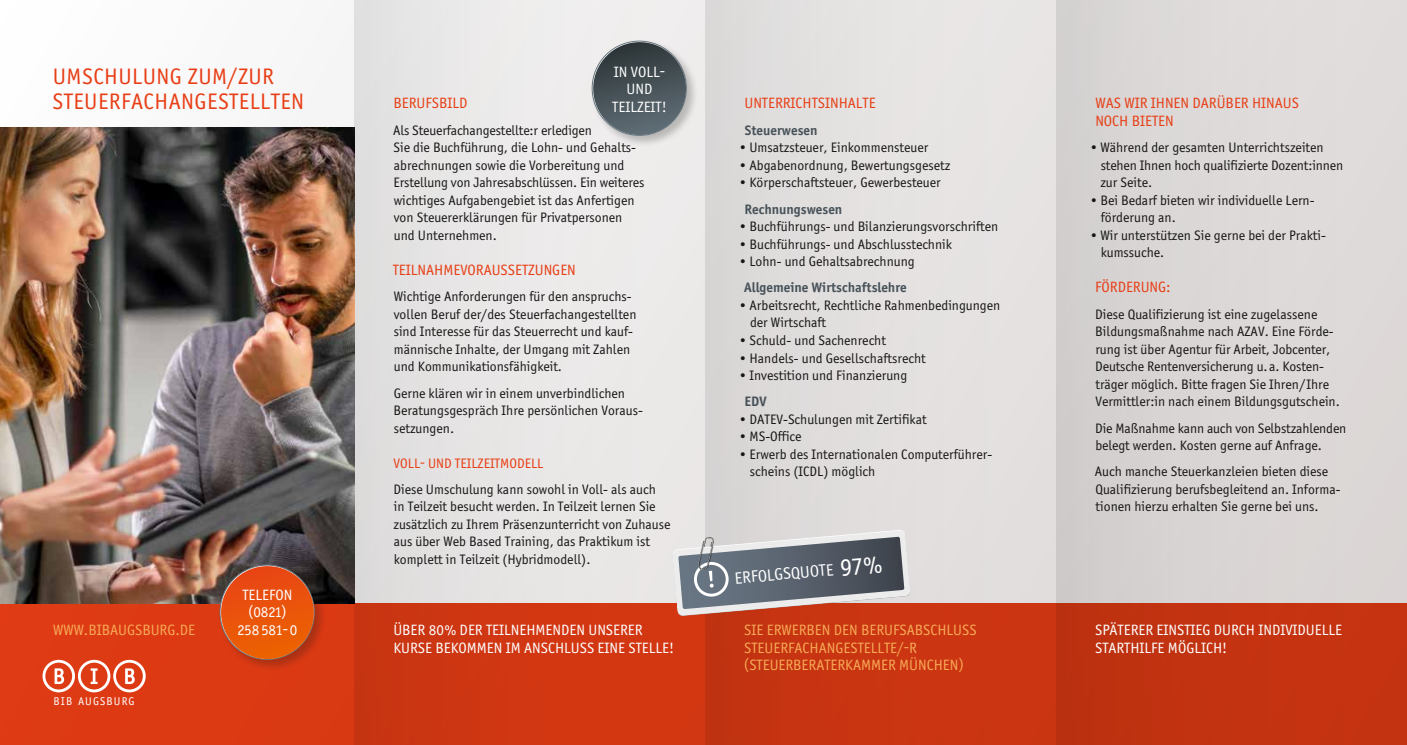
<style>
.page{position:relative;width:1407px;height:745px;background:#fff}
.page>*{position:absolute;margin:0;border:0;box-sizing:border-box;transform-origin:0 0}
.t1{font:22.5px/25px "Officina Sans ITC Pro";letter-spacing:.02em;color:#e83e15}
.t2{font:16.62px "Officina Sans";color:#fff}
.t3{font:15px/17.5px "Officina Sans ITC Pro";color:#fff}
.t4{font:15px/17.5px "Officina Sans ITC Pro";color:#f7aa57}
.t5{font:15px/17.5px "Officina Sans ITC Pro";color:#e83e15}
.t6{font:13.75px/17.5px "Officina Sans ITC Pro";color:#181716}
.t7{font:700 13.75px "Officina Sans ITC Pro";color:#475259}
.t8{font:13.75px "Officina Sans ITC Pro";color:#e83e15}
.t9{font:11.25px "Officina Sans";letter-spacing:.1em;color:#fff}
.s1{font-size:24.88px}
</style>
<div class="page">
<div style="left:0;top:0;width:1407px;height:744px;background:#fafafa"></div>
<div style="left:705px;top:0;width:351px;height:744px;background:#e3e0df"></div>
<div style="left:354px;top:0;width:351px;height:744px;background:#eae7e7"></div>
<div style="left:1056px;top:0;width:351px;height:744px;background:#dbd7d6"></div>
<div style="left:0;top:602px;width:1407px;height:142px;background:linear-gradient(to right,#dc3a13,#be3110)"></div>
<div style="left:590px;top:39px;width:108px;height:108px;background:#181716;opacity:.25"></div>
<div style="left:593px;top:42px;width:93px;height:93px;background:linear-gradient(to bottom,#2f3739,#606e76);border-radius:46px"></div>
<img style="left:0;top:128px;width:354px;height:474px">
<svg style="left:43px;top:659px;width:103px;height:33px"></svg>
<div style="left:218px;top:562px;width:108px;height:109px;background:#181716;opacity:.25"></div>
<div style="left:221px;top:565px;width:93px;height:93px;background:linear-gradient(to bottom,#e54b20,#ed6000);border-radius:46px"></div>
<svg style="left:672px;top:529px;width:238px;height:87px"></svg>
<h1 class="t1" style="left:53px;top:63px;width:253px">UMSCHULUNG ZUM/ZUR<br>STEUERFACHANGESTELLTEN</h1>
<p class="t4" style="left:53px;top:621px;width:143px">WWW.BIBAUGSBURG.DE</p>
<p class="t9" style="left:54px;top:694px;width:83px">BIB AUGSBURG</p>
<p class="t3" style="left:237px;top:585px;width:62px;text-align:center">TELEFON (0821)<br>258 581-0</p>
<p class="t3" style="left:612px;top:63px;width:56px;text-align:center">IN VOLL-<br>UND<br>TEILZEIT!</p>
<p class="t5" style="left:393px;top:94px;width:75px">BERUFSBILD</p>
<p class="t6" style="left:393px;top:121px;width:253px">Als Steuerfachangestellte:r erledigen<br>Sie die Buchführung, die Lohn- und Gehalts&shy;abrechnungen sowie die Vorbereitung und Erstellung von Jahresabschlüssen. Ein weiteres wichtiges Aufgabengebiet ist das Anfertigen von Steuererklärungen für Privatpersonen und Unternehmen.</p>
<p class="t5" style="left:393px;top:261px;width:185px">TEILNAHMEVORAUSSETZUNGEN</p>
<p class="t6" style="left:394px;top:287px;width:244px">Wichtige Anforderungen für den anspruchs&shy;vollen Beruf der/des Steuerfachangestellten sind Interesse für das Steuerrecht und kauf&shy;männische Inhalte, der Umgang mit Zahlen und Kommunikationsfähigkeit.</p>
<p class="t6" style="left:393px;top:384px;width:251px">Gerne klären wir in einem unverbindlichen<br>Beratungsgespräch Ihre persönlichen Voraus&shy;setzungen.</p>
<p class="t8" style="left:394px;top:454px;width:151px">VOLL- UND TEILZEITMODELL</p>
<p class="t6" style="left:393px;top:480px;width:279px">Diese Umschulung kann sowohl in Voll- als auch<br>in Teilzeit besucht werden. In Teilzeit lernen Sie zusätzlich zu Ihrem Präsenzunterricht von Zuhause aus über Web Based Training, das Praktikum ist komplett in Teilzeit (Hybridmodell).</p>
<p class="t3" style="left:393px;top:621px;width:282px">ÜBER 80% DER TEILNEHMENDEN UNSERER<br>KURSE BEKOMMEN IM ANSCHLUSS EINE STELLE!</p>
<p class="t5" style="left:744px;top:94px;width:133px">UNTERRICHTSINHALTE</p>
<p class="t7" style="left:745px;top:121px;width:74px">Steuerwesen</p>
<p class="t6" style="left:739px;top:139px;width:190px">• Umsatzsteuer, Einkommensteuer</p>
<p class="t6" style="left:739px;top:156px;width:212px">• Abgabenordnung, Bewertungsgesetz</p>
<p class="t6" style="left:739px;top:174px;width:203px">• Körperschaftsteuer, Gewerbesteuer</p>
<p class="t7" style="left:744px;top:200px;width:99px">Rechnungswesen</p>
<p class="t6" style="left:739px;top:217px;width:260px">• Buchführungs- und Bilanzierungsvorschriften</p>
<p class="t6" style="left:739px;top:235px;width:214px">• Buchführungs- und Abschlusstechnik</p>
<p class="t6" style="left:739px;top:252px;width:177px">• Lohn- und Gehaltsabrechnung</p>
<p class="t7" style="left:744px;top:279px;width:164px">Allgemeine Wirtschaftslehre</p>
<p class="t6" style="left:750px;top:296px;width:252px;text-indent:-10px">• Arbeitsrecht, Rechtliche Rahmenbedingungen der Wirtschaft</p>
<p class="t6" style="left:739px;top:331px;width:148px">• Schuld- und Sachenrecht</p>
<p class="t6" style="left:739px;top:349px;width:188px">• Handels- und Gesellschaftsrecht</p>
<p class="t6" style="left:739px;top:366px;width:169px">• Investition und Finanzierung</p>
<p class="t7" style="left:744px;top:393px;width:23px">EDV</p>
<p class="t6" style="left:739px;top:410px;width:189px">• DATEV-Schulungen mit Zertifikat</p>
<p class="t6" style="left:739px;top:427px;width:63px">• MS-Office</p>
<p class="t6" style="left:750px;top:445px;width:244px;text-indent:-10px">• Erwerb des Internationalen Computerführer&shy;scheins (ICDL) möglich</p>
<p class="t2" style="left:734px;top:568px;width:150px;rotate:-5deg">ERFOLGSQUOTE <span class="s1">97%</span></p>
<p class="t5" style="left:1095px;top:94px;width:205px">WAS WIR IHNEN DARÜBER HINAUS<br>NOCH BIETEN</p>
<p class="t6" style="left:1100px;top:139px;width:244px;text-indent:-10px">• Während der gesamten Unterrichtszeiten stehen Ihnen hoch qualifizierte Dozent:innen zur Seite.</p>
<p class="t6" style="left:1101px;top:191px;width:215px;text-indent:-10px">• Bei Bedarf bieten wir individuelle Lern&shy;förderung an.</p>
<p class="t6" style="left:1100px;top:226px;width:227px;text-indent:-10px">• Wir unterstützen Sie gerne bei der Prakti&shy;kumssuche.</p>
<p class="t5" style="left:1095px;top:278px;width:77px">FÖRDERUNG:</p>
<p class="t6" style="left:1095px;top:305px;width:246px">Diese Qualifizierung ist eine zugelassene Bildungsmaßnahme nach AZAV. Eine Förde&shy;rung ist über Agentur für Arbeit, Jobcenter, Deutsche Rentenversicherung u. a. Kosten&shy;träger möglich. Bitte fragen Sie Ihren/Ihre Vermittler:in nach einem Bildungsgutschein.</p>
<p class="t6" style="left:1095px;top:419px;width:253px">Die Maßnahme kann auch von Selbstzahlenden belegt werden. Kosten gerne auf Anfrage.</p>
<p class="t6" style="left:1095px;top:462px;width:247px">Auch manche Steuerkanzleien bieten diese<br>Qualifizierung berufsbegleitend an. Informa&shy;tionen hierzu erhalten Sie gerne bei uns.</p>
<p class="t4" style="left:744px;top:621px;width:234px">SIE ERWERBEN DEN BERUFSABSCHLUSS<br>STEUERFACHANGESTELLTE/-R (STEUERBERATERKAMMER MÜNCHEN)</p>
<p class="t3" style="left:1095px;top:621px;width:248px">SPÄTERER EINSTIEG DURCH INDIVIDUELLE<br>STARTHILFE MÖGLICH!</p>
</div>
